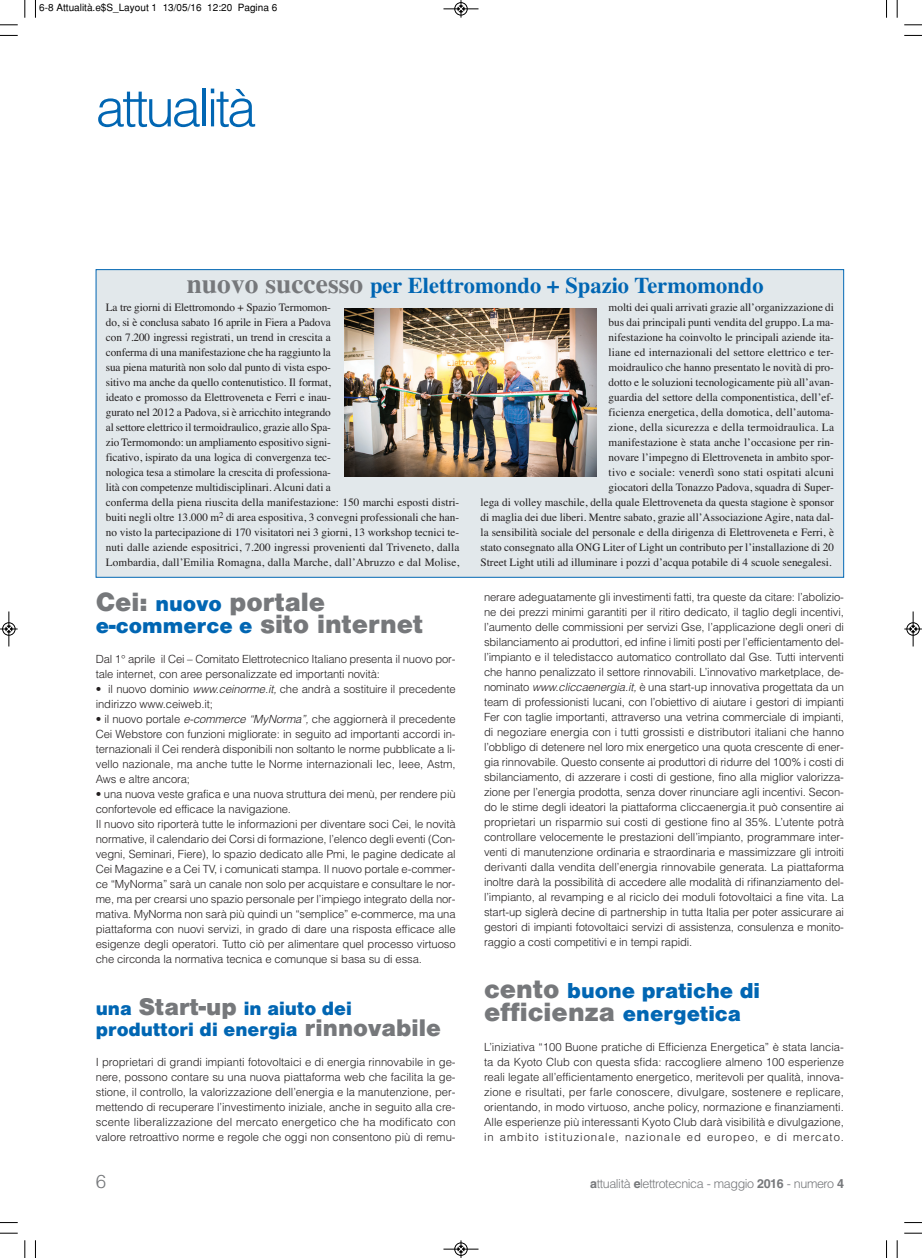
<style>
.page{position:relative;width:922px;height:1258px;background:#fff}
.page>*{position:absolute;margin:0;border:0;box-sizing:border-box;transform-origin:0 0}
.t1{font:300 52.5px "Helvetica";letter-spacing:-.055em;color:#0166b3}
.t2{font:27.5px/22.5px "Helvetica Bld";color:#76787b}
.t3{font:700 22.5px "Times";color:#0166b3}
.t4{font:22.5px "Helvetica Bld";color:#0166b3}
.t5{font:20px/21.2px "Helvetica Bld";color:#0166b3}
.t6{font:300 18.75px "Helvetica";color:#76787b}
.t7{font:300 12.5px "Helvetica";letter-spacing:-.035em;color:#76787b}
.t8{font:300 11.25px/15px "Helvetica";letter-spacing:-.01em;color:#231f20;text-align:justify}
.t9{font:11.25px/15px "Times";color:#231f20}
.t10{font:10px "Helvetica";color:#000}
.s1{font-size:27.5px;color:#76787b}
.s2{font-size:22.5px;color:#0166b3}
.s3{font-style:italic}
.s4{font-size:25px;color:#76787b}
.s5{font-weight:700}
</style>
<div class="page">
<div style="left:96px;top:270px;width:747px;height:307px;background:#e2e8eb"></div>
<img style="left:345px;top:309px;width:251px;height:167px">
<svg style="left:35px;top:0;width:1px;height:18px"></svg>
<svg style="left:0;top:35px;width:18px;height:1px"></svg>
<svg style="left:886px;top:0;width:1px;height:18px"></svg>
<svg style="left:904px;top:35px;width:17px;height:1px"></svg>
<svg style="left:35px;top:1240px;width:1px;height:18px"></svg>
<svg style="left:0;top:1222px;width:18px;height:1px"></svg>
<svg style="left:886px;top:1240px;width:1px;height:18px"></svg>
<svg style="left:904px;top:1222px;width:17px;height:1px"></svg>
<svg style="left:24px;top:0;width:2px;height:18px"></svg>
<svg style="left:0;top:24px;width:18px;height:2px"></svg>
<svg style="left:896px;top:0;width:1px;height:18px"></svg>
<svg style="left:904px;top:24px;width:17px;height:2px"></svg>
<svg style="left:24px;top:1240px;width:2px;height:18px"></svg>
<svg style="left:0;top:1233px;width:18px;height:1px"></svg>
<svg style="left:896px;top:1240px;width:1px;height:18px"></svg>
<svg style="left:904px;top:1233px;width:17px;height:1px"></svg>
<div style="left:454px;top:2px;width:13px;height:14px;border:1px solid #fff;border-radius:50%"></div>
<hr style="left:443px;top:9px;width:35px;height:1px;background:#000">
<div style="left:454px;top:2px;width:13px;height:13px;border:1px solid #000;border-radius:50%"></div>
<svg style="left:457px;top:0;width:7px;height:18px"></svg>
<div style="left:454px;top:1242px;width:13px;height:14px;border:1px solid #fff;border-radius:50%"></div>
<hr style="left:443px;top:1249px;width:35px;height:1px;background:#000">
<div style="left:454px;top:1243px;width:13px;height:12px;border:1px solid #000;border-radius:50%"></div>
<svg style="left:457px;top:1240px;width:7px;height:18px"></svg>
<div style="left:2px;top:622px;width:14px;height:14px;border:1px solid #fff;border-radius:50%"></div>
<hr style="left:9px;top:611px;width:1px;height:35px;background:#000">
<div style="left:2px;top:623px;width:13px;height:12px;border:1px solid #000;border-radius:50%"></div>
<svg style="left:0;top:626px;width:18px;height:6px"></svg>
<div style="left:906px;top:622px;width:13px;height:14px;border:1px solid #fff;border-radius:50%"></div>
<hr style="left:912px;top:611px;width:1px;height:35px;background:#000">
<div style="left:906px;top:623px;width:13px;height:12px;border:1px solid #000;border-radius:50%"></div>
<svg style="left:904px;top:626px;width:17px;height:6px"></svg>
<p class="t10" style="left:39px;top:4px;width:239px">6-8 Attualità.e$S_Layout 1 13/05/16 12:20 Pagina 6</p>
<p class="t1" style="left:96px;top:89px;width:162px">attualità</p>
<p class="t3" style="left:187px;top:277px;width:578px"><span class="s1">nuovo successo</span> per Elettromondo + Spazio Termomondo</p>
<p class="t9" style="left:106px;top:301px;width:355px">La tre giorni di Elettromondo + Spazio Termomon-<br>do, si è conclusa sabato 16 aprile in Fiera a Padova<br>con 7.200 ingressi registrati, un trend in crescita a<br>conferma di una manifestazione che ha raggiunto la<br>sua piena maturità non solo dal punto di vista espo-<br>sitivo ma anche da quello contenutistico. Il format,<br>ideato e promosso da Elettroveneta e Ferri e inau-<br>gurato nel 2012 a Padova, si è arricchito integrando<br>al settore elettrico il termoidraulico, grazie allo Spa-<br>zio Termomondo: un ampliamento espositivo signi-<br>ficativo, ispirato da una logica di convergenza tec-<br>nologica tesa a stimolare la crescita di professiona-<br>lità con competenze multidisciplinari. Alcuni dati a<br>conferma della piena riuscita della manifestazione: 150 marchi esposti distri&shy;buiti negli oltre 13.000 m<sup>2</sup> di area espositiva, 3 convegni professionali che han&shy;no visto la partecipazione di 170 visitatori nei 3 giorni, 13 workshop tecnici te&shy;nuti dalle aziende espositrici, 7.200 ingressi provenienti dal Triveneto, dalla Lombardia, dall’Emilia Romagna, dalla Marche, dall’Abruzzo e dal Molise,</p>
<p class="t9" style="left:480px;top:301px;width:355px;text-align:right">molti dei quali arrivati grazie all’organizzazione di<br>bus dai principali punti vendita del gruppo. La ma-<br>nifestazione ha coinvolto le principali aziende ita-<br>liane ed internazionali del settore elettrico e ter-<br>moidraulico che hanno presentato le novità di pro-<br>dotto e le soluzioni tecnologicamente più all’avan-<br>guardia del settore della componentistica, dell’ef-<br>ficienza energetica, della domotica, dell’automa-<br>zione, della sicurezza e della termoidraulica. La<br>manifestazione è stata anche l’occasione per rin-<br>novare l’impegno di Elettroveneta in ambito spor-<br>tivo e sociale: venerdì sono stati ospitati alcuni<br>giocatori della Tonazzo Padova, squadra di Super-<br>lega di volley maschile, della quale Elettroveneta da questa stagione è sponsor di maglia dei due liberi. Mentre sabato, grazie all’Associazione Agire, nata dal&shy;la sensibilità sociale del personale e della dirigenza di Elettroveneta e Ferri, è stato consegnato alla ONG Liter of Light un contributo per l’installazione di 20<br>Street Light utili ad illuminare i pozzi d’acqua potabile di 4 scuole senegalesi.</p>
<p class="t2" style="left:96px;top:593px;width:329px">Cei: <span class="s2">nuovo</span> portale <span class="s2">e-commerce e</span> sito internet</p>
<p class="t8" style="left:96px;top:653px;width:361px">Dal 1° aprile il Cei – Comitato Elettrotecnico Italiano presenta il nuovo por&shy;tale internet, con aree personalizzate ed importanti novità:</p>
<p class="t8" style="left:96px;top:683px;width:361px">• il nuovo dominio <span class="s3">www.ceinorme.it,</span> che andrà a sostituire il precedente indirizzo www.ceiweb.it;</p>
<p class="t8" style="left:96px;top:713px;width:361px">• il nuovo portale <span class="s3">e-commerce “MyNorma”,</span>che aggiornerà il precedente Cei Webstore con funzioni migliorate: in seguito ad importanti accordi in&shy;ternazionali il Cei renderà disponibili non soltanto le norme pubblicate a li&shy;vello nazionale, ma anche tutte le Norme internazionali Iec, Ieee, Astm, Aws e altre ancora;</p>
<p class="t8" style="left:96px;top:788px;width:361px;text-align:left">• una nuova veste grafica e una nuova struttura dei menù, per rendere più confortevole ed efficace la navigazione.<br>Il nuovo sito riporterà tutte le informazioni per diventare soci Cei, le novità normative, il calendario dei Corsi di formazione, l’elenco degli eventi (Con&shy;vegni, Seminari, Fiere), lo spazio dedicato alle Pmi, le pagine dedicate al Cei Magazine e a Cei TV, i comunicati stampa. Il nuovo portale e-commer&shy;ce “MyNorma” sarà un canale non solo per acquistare e consultare le nor&shy;me, ma per crearsi uno spazio personale per l’impiego integrato della nor&shy;mativa. MyNorma non sarà più quindi un “semplice” e-commerce, ma una piattaforma con nuovi servizi, in grado di dare una risposta efficace alle esigenze degli operatori. Tutto ciò per alimentare quel processo virtuoso che circonda la normativa tecnica e comunque si basa su di essa.</p>
<p class="t5" style="left:96px;top:999px;width:347px">una <span class="s4">Start-up</span> in aiuto dei produttori di energia <span class="s4">rinnovabile</span></p>
<p class="t8" style="left:96px;top:1055px;width:361px">I proprietari di grandi impianti fotovoltaici e di energia rinnovabile in ge&shy;nere, possono contare su una nuova piattaforma web che facilita la ge&shy;stione, il controllo, la valorizzazione dell’energia e la manutenzione, per&shy;mettendo di recuperare l’investimento iniziale, anche in seguito alla cre&shy;scente liberalizzazione del mercato energetico che ha modificato con valore retroattivo norme e regole che oggi non consentono più di remu-</p>
<p class="t8" style="left:484px;top:590px;width:361px">nerare adeguatamente gli investimenti fatti, tra queste da citare: l’abolizio&shy;ne dei prezzi minimi garantiti per il ritiro dedicato, il taglio degli incentivi, l’aumento delle commissioni per servizi Gse, l’applicazione degli oneri di sbilanciamento ai produttori, ed infine i limiti posti per l’efficientamento del&shy;l’impianto e il teledistacco automatico controllato dal Gse. Tutti interventi che hanno penalizzato il settore rinnovabili. L’innovativo marketplace, de&shy;nominato <span class="s3">www.cliccaenergia.it,</span>è una start-up innovativa progettata da un team di professionisti lucani, con l’obiettivo di aiutare i gestori di impianti Fer con taglie importanti, attraverso una vetrina commerciale di impianti, di negoziare energia con i tutti grossisti e distributori italiani che hanno l’obbligo di detenere nel loro mix energetico una quota crescente di ener&shy;gia rinnovabile. Questo consente ai produttori di ridurre del 100% i costi di sbilanciamento, di azzerare i costi di gestione, fino alla miglior valorizza&shy;zione per l’energia prodotta, senza dover rinunciare agli incentivi. Secon&shy;do le stime degli ideatori la piattaforma cliccaenergia.it può consentire ai proprietari un risparmio sui costi di gestione fino al 35%. L’utente potrà controllare velocemente le prestazioni dell’impianto, programmare inter&shy;venti di manutenzione ordinaria e straordinaria e massimizzare gli introiti derivanti dalla vendita dell’energia rinnovabile generata. La piattaforma inoltre darà la possibilità di accedere alle modalità di rifinanziamento del&shy;l’impianto, al revamping e al riciclo dei moduli fotovoltaici a fine vita. La start-up siglerà decine di partnership in tutta Italia per poter assicurare ai gestori di impianti fotovoltaici servizi di assistenza, consulenza e monito&shy;raggio a costi competitivi e in tempi rapidi.</p>
<p class="t4" style="left:484px;top:983px;width:277px"><span class="s1">cento</span> buone pratiche di</p>
<p class="t2" style="left:484px;top:1003px;width:258px">efficienza <span class="s2">energetica</span></p>
<p class="t8" style="left:484px;top:1040px;width:361px">L’iniziativa “100 Buone pratiche di Efficienza Energetica” è stata lancia&shy;ta da Kyoto Club con questa sfida: raccogliere almeno 100 esperienze reali legate all’efficientamento energetico, meritevoli per qualità, innova&shy;zione e risultati, per farle conoscere, divulgare, sostenere e replicare, orientando, in modo virtuoso, anche policy, normazione e finanziamenti.<br>Alle esperienze più interessanti Kyoto Club darà visibilità e divulgazione, in ambito istituzionale, nazionale ed europeo, e di mercato.</p>
<p class="t6" style="left:96px;top:1175px;width:12px">6</p>
<p class="t7" style="left:590px;top:1179px;width:255px"><span class="s5">a</span>ttualità <span class="s5">e</span>lettrotecnica - maggio <span class="s5">2016</span> - numero <span class="s5">4</span></p>
</div>
